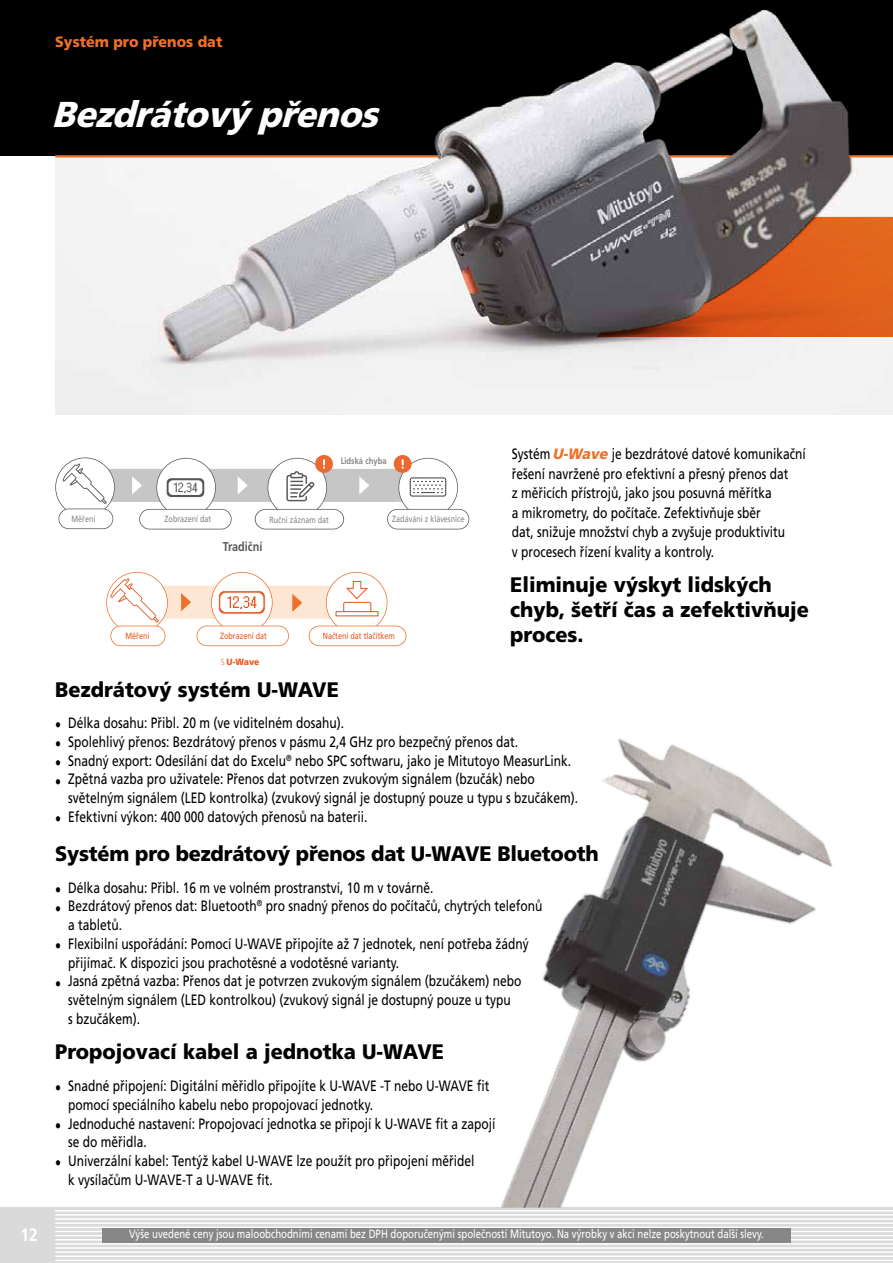
<style>
.page{position:relative;width:893px;height:1263px;background:#fff}
.page>*{position:absolute;margin:0;border:0;box-sizing:border-box;transform-origin:0 0}
.t1{font:italic 900 36px "Mitutoyo Frutiger";color:#fff}
.t2{font:900 21px/25.2px "Mitutoyo Frutiger";color:#000}
.t3{font:700 18px "Mitutoyo Frutiger";color:#fff}
.t4{font:15px/18.8px "Mitutoyo Frutiger";color:#000}
.t5{font:900 15px "Mitutoyo Frutiger";color:#ee712a}
.t6{font:700 12.75px "Mitutoyo Frutiger";color:#585856}
.t7{font:12px "Mitutoyo Frutiger";color:#fff}
.t8{font:9px "Mitutoyo Frutiger";color:#878787}
.t9{font:9px "Mitutoyo Frutiger";color:#ea561d}
.t10{font:700 9px "Mitutoyo Frutiger";color:#878787}
.t11{font:900 9px "Mitutoyo Frutiger";color:#ea561d}
.s1{font-weight:300}
.s2{font-weight:900;font-style:italic;color:#ee712a}
</style>
<div class="page">
<div style="left:0;top:1208px;width:55px;height:55px;background:#dadada"></div>
<div style="left:55px;top:1208px;width:838px;height:55px;background:#dadada"></div>
<hr style="left:55px;top:1210px;width:838px;height:1px;background:#fff">
<hr style="left:55px;top:1214px;width:838px;height:2px;background:#fff">
<hr style="left:55px;top:1218px;width:838px;height:2px;background:#fff">
<hr style="left:55px;top:1222px;width:838px;height:2px;background:#fff">
<hr style="left:55px;top:1226px;width:838px;height:2px;background:#fff">
<hr style="left:55px;top:1231px;width:838px;height:1px;background:#fff">
<hr style="left:55px;top:1235px;width:838px;height:1px;background:#fff">
<hr style="left:55px;top:1239px;width:838px;height:1px;background:#fff">
<hr style="left:55px;top:1243px;width:838px;height:1px;background:#fff">
<hr style="left:55px;top:1247px;width:838px;height:2px;background:#fff">
<hr style="left:55px;top:1251px;width:838px;height:2px;background:#fff">
<hr style="left:55px;top:1255px;width:838px;height:2px;background:#fff">
<hr style="left:55px;top:1260px;width:838px;height:1px;background:#fff">
<div style="left:102px;top:1228px;width:689px;height:14px;background:#878787"></div>
<div style="left:0;top:0;width:893px;height:155px;background:#000"></div>
<hr style="left:55px;top:155px;width:774px;height:2px;background:#ee712a">
<div style="left:156px;top:586px;width:181px;height:33px;background:#fde6d4"></div>
<svg style="left:181px;top:593px;width:10px;height:18px"></svg>
<svg style="left:197px;top:572px;width:105px;height:74px"></svg>
<svg style="left:309px;top:572px;width:97px;height:74px"></svg>
<svg style="left:106px;top:572px;width:62px;height:74px"></svg>
<img style="left:501px;top:738px;width:370px;height:470px">
<img style="left:74px;top:9px;width:819px;height:406px">
<div style="left:66px;top:469px;width:373px;height:33px;background:#c6c6c6"></div>
<svg style="left:238px;top:477px;width:10px;height:17px"></svg>
<svg style="left:359px;top:476px;width:10px;height:18px"></svg>
<svg style="left:55px;top:457px;width:60px;height:72px"></svg>
<svg style="left:132px;top:458px;width:100px;height:71px"></svg>
<svg style="left:255px;top:455px;width:89px;height:74px"></svg>
<svg style="left:387px;top:455px;width:82px;height:74px"></svg>
<p class="t5" style="left:55px;top:32px;width:169px">Systém pro přenos dat</p>
<h1 class="t1" style="left:52px;top:93px;width:338px">Bezdrátovýpřenos</h1>
<p class="t10" style="left:341px;top:456px;width:47px">Lidská chyba</p>
<p class="t8" style="left:71px;top:513px;width:26px">Měření</p>
<p class="t8" style="left:165px;top:513px;width:48px">Zobrazení dat</p>
<p class="t8" style="left:269px;top:514px;width:61px">Ruční záznam dat</p>
<p class="t8" style="left:392px;top:514px;width:74px">Zadávání z klávesnice</p>
<p class="t6" style="left:223px;top:539px;width:41px">Tradiční</p>
<p class="t9" style="left:125px;top:630px;width:26px">Měření</p>
<p class="t9" style="left:220px;top:630px;width:48px">Zobrazení dat</p>
<p class="t9" style="left:323px;top:630px;width:74px">Načtení dat tlačítkem</p>
<p class="t11" style="left:221px;top:656px;width:40px"><span class="s1">S</span> U-Wave</p>
<h2 class="t2" style="left:55px;top:677px;width:285px">Bezdrátový systém U-WAVE</h2>
<p class="t4" style="left:512px;top:444px;width:296px;line-height:19.5px">Systém <span class="s2">U-Wave</span>je bezdrátové datové komunikační řešení navržené pro efektivní a přesný přenos dat<br>z měřicích přístrojů, jako jsou posuvná měřítka<br>a mikrometry, do počítače. Zefektivňuje sběr<br>dat, snižuje množství chyb a zvyšuje produktivitu<br>v procesech řízení kvality a kontroly.</p>
<h2 class="t2" style="left:510px;top:572px;width:300px">Eliminuje výskyt lidských chyb, šetří čas a zefektivňuje proces.</h2>
<p class="t4" style="left:55px;top:714px;width:290px">• Délka dosahu: Přibl. 20 m (ve viditelném dosahu).</p>
<p class="t4" style="left:55px;top:732px;width:464px">• Spolehlivý přenos: Bezdrátový přenos v pásmu 2,4 GHz pro bezpečný přenos dat.</p>
<p class="t4" style="left:55px;top:751px;width:517px">• Snadný export: Odesílání dat do Excelu<sup>®</sup> nebo SPC softwaru, jako je Mitutoyo MeasurLink.</p>
<p class="t4" style="left:68px;top:770px;width:512px;text-indent:-13px">• Zpětná vazba pro uživatele: Přenos dat potvrzen zvukovým signálem (bzučák) nebo světelným signálem (LED kontrolka) (zvukový signál je dostupný pouze u typu s bzučákem).</p>
<p class="t4" style="left:55px;top:807px;width:314px">• Efektivní výkon: 400 000 datových přenosů na baterii.</p>
<h2 class="t2" style="left:55px;top:841px;width:545px">Systém pro bezdrátový přenos dat U-WAVE Bluetooth</h2>
<p class="t4" style="left:55px;top:878px;width:380px">• Délka dosahu: Přibl. 16 m ve volném prostranství, 10 m v továrně.</p>
<p class="t4" style="left:68px;top:897px;width:476px;text-indent:-13px">• Bezdrátový přenos dat: Bluetooth<sup>®</sup> pro snadný přenos do počítačů, chytrých telefonů a tabletů.</p>
<p class="t4" style="left:68px;top:934px;width:462px;text-indent:-13px">• Flexibilní uspořádání: Pomocí U-WAVE připojíte až 7 jednotek, není potřeba žádný přijímač. K dispozici jsou prachotěsné a vodotěsné varianty.</p>
<p class="t4" style="left:68px;top:972px;width:455px;text-indent:-13px">• Jasná zpětná vazba: Přenos dat je potvrzen zvukovým signálem (bzučákem) nebo světelným signálem (LED kontrolkou) (zvukový signál je dostupný pouze u typu<br>s bzučákem).</p>
<h2 class="t2" style="left:55px;top:1039px;width:390px">Propojovací kabel a jednotka U-WAVE</h2>
<p class="t4" style="left:68px;top:1076px;width:423px;text-indent:-13px">• Snadné připojení: Digitální měřidlo připojíte k U-WAVE -T nebo U-WAVE fit pomocí speciálního kabelu nebo propojovací jednotky.</p>
<p class="t4" style="left:68px;top:1114px;width:429px;text-indent:-13px">• Jednoduché nastavení: Propojovací jednotka se připojí k U-WAVE fit a zapojí se do měřidla.</p>
<p class="t4" style="left:68px;top:1151px;width:408px;text-indent:-13px">• Univerzální kabel: Tentýž kabel U-WAVE lze použít pro připojení měřidel k vysílačům U-WAVE-T a U-WAVE fit.</p>
<p class="t3" style="left:21px;top:1224px;width:19px">12</p>
<p class="t7" style="left:129px;top:1227px;width:636px">Výše uvedené ceny jsou maloobchodními cenami bez DPH doporučenými společností Mitutoyo. Na výrobky v akci nelze poskytnout další slevy.</p>
</div>
